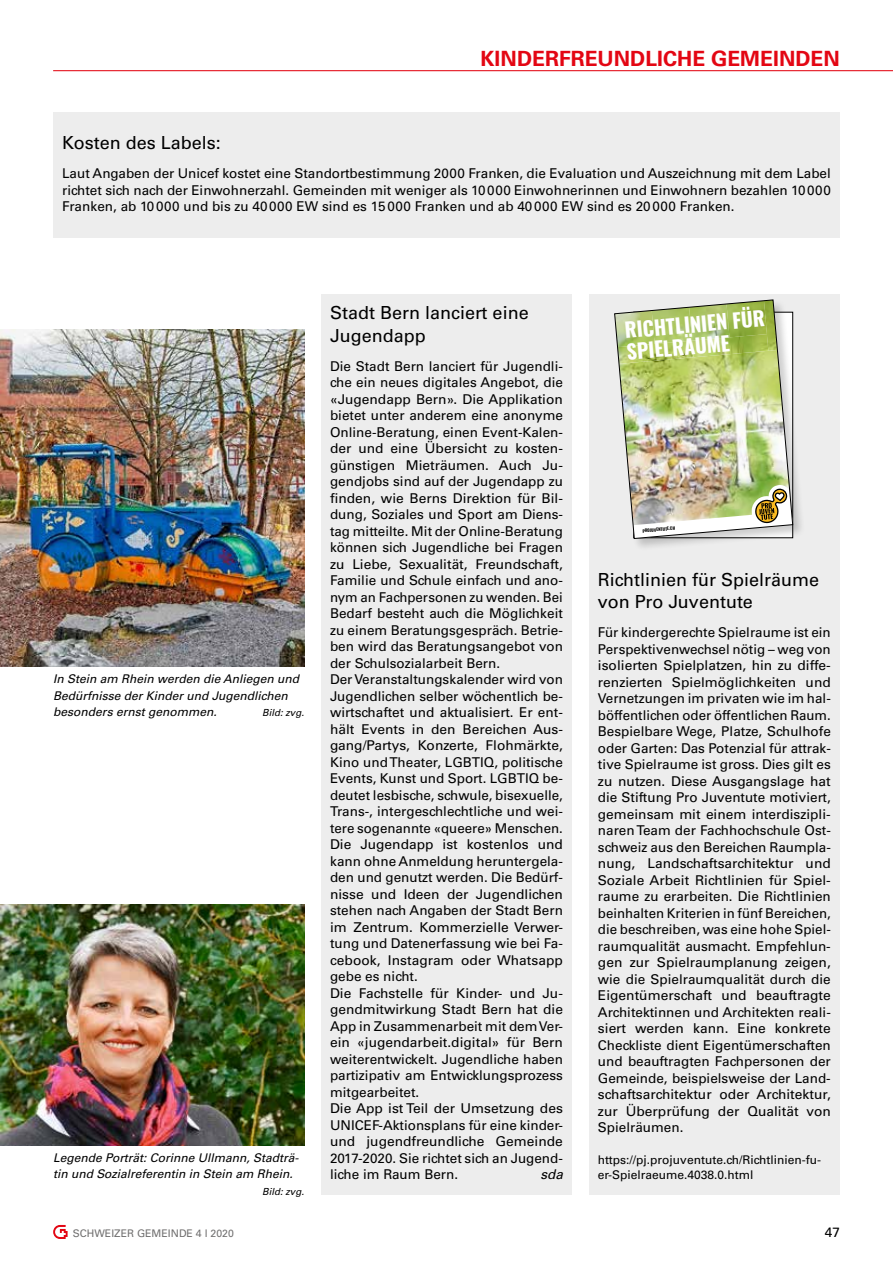
<style>
.page{position:relative;width:893px;height:1263px;background:#fff}
.page>*{position:absolute;margin:0;border:0;box-sizing:border-box;transform-origin:0 0}
.t1{font:700 21px "Univers LT Std";letter-spacing:.005em;color:#e30613}
.t2{font:700 20.1px/21.8px "Oswald";color:#fff}
.t3{font:18px/22.5px "Univers LT Std";color:#000}
.t4{font:13.5px/16.5px "Univers LT Std";color:#000;text-align:justify}
.t5{font:italic 13.5px "Univers LT Std";color:#000}
.t6{font:italic 12px/16.5px "Univers LT Std";color:#000}
.t7{font:12px/15px "Univers LT Std";color:#000}
.t8{font:10.5px "Univers LT Std";color:#706f6f}
.t9{font:italic 9.75px "Univers LT Std";color:#000}
.t10{font:700 4.35px "Oswald";color:#000}
</style>
<div class="page">
<hr style="left:53px;top:70px;width:840px;height:1px;background:#e30613">
<svg style="left:53px;top:1225px;width:15px;height:14px"></svg>
<div style="left:321px;top:294px;width:251px;height:901px;background:#ededed"></div>
<div style="left:589px;top:294px;width:251px;height:901px;background:#ededed"></div>
<div style="left:613px;top:299px;width:193px;height:253px;background:#000;opacity:.2"></div>
<img style="left:614px;top:300px;width:179px;height:239px">
<img style="left:0;top:904px;width:304px;height:241px">
<img style="left:0;top:330px;width:304px;height:337px">
<div style="left:53px;top:112px;width:787px;height:126px;background:#ededed"></div>
<h1 class="t1" style="left:480px;top:46px;width:361px">KINDERFREUNDLICHE GEMEINDEN</h1>
<h3 class="t3" style="left:62px;top:131px;width:160px">Kosten des Labels:</h3>
<p class="t4" style="left:62px;top:165px;width:770px">Laut Angaben der Unicef kostet eine Standortbestimmung 2000 Franken, die Evaluation und Auszeichnung mit dem Label richtet sich nach der Einwohnerzahl. Gemeinden mit weniger als 10000 Einwohnerinnen und Einwohnern bezahlen 10000<br>Franken, ab 10000 und bis zu 40000 EW sind es 15000 Franken und ab 40000 EW sind es 20000 Franken.</p>
<p class="t6" style="left:53px;top:671px;width:248px">In Stein am Rhein werden die Anliegen und<br>Bedürfnisse der Kinder und Jugendlichen besonders ernst genommen.</p>
<p class="t9" style="left:262px;top:707px;width:43px">Bild: zvg.</p>
<p class="t6" style="left:53px;top:1149px;width:247px">Legende Porträt: Corinne Ullmann, Stadträ&shy;tin und Sozialreferentin in Stein am Rhein.</p>
<p class="t9" style="left:262px;top:1185px;width:43px">Bild: zvg.</p>
<h3 class="t3" style="left:330px;top:301px;width:200px">Stadt Bern lanciert eine<br>Jugendapp</h3>
<p class="t4" style="left:330px;top:358px;width:234px;text-align:left">Die Stadt Bern lanciert für Jugendli&shy;che ein neues digitales Angebot, die «Jugendapp Bern». Die Applikation bietet unter anderem eine anonyme Online-Beratung, einen Event-Kalen&shy;der und eine Übersicht zu kosten&shy;günstigen Mieträumen. Auch Ju&shy;gendjobs sind auf der Jugendapp zu finden, wie Berns Direktion für Bil&shy;dung, Soziales und Sport am Diens&shy;tag mitteilte. Mit der Online-Beratung können sich Jugendliche bei Fragen zu Liebe, Sexualität, Freundschaft, Familie und Schule einfach und ano&shy;nym an Fachpersonen zu wenden. Bei Bedarf besteht auch die Möglichkeit zu einem Beratungsgespräch. Betrie&shy;ben wird das Beratungsangebot von der Schulsozialarbeit Bern.<br>Der Veranstaltungskalender wird von Jugendlichen selber wöchentlich be&shy;wirtschaftet und aktualisiert. Er ent&shy;hält Events in den Bereichen Aus&shy;gang/Partys, Konzerte, Flohmärkte, Kino und Theater, LGBTIQ, politische Events, Kunst und Sport. LGBTIQ be&shy;deutet lesbische, schwule, bisexuelle, Trans-, intergeschlechtliche und wei&shy;tere sogenannte «queere» Menschen.<br>Die Jugendapp ist kostenlos und kann ohne Anmeldung heruntergela&shy;den und genutzt werden. Die Bedürf&shy;nisse und Ideen der Jugendlichen stehen nach Angaben der Stadt Bern im Zentrum. Kommerzielle Verwer&shy;tung und Datenerfassung wie bei Fa&shy;cebook, Instagram oder Whatsapp gebe es nicht.<br>Die Fachstelle für Kinder- und Ju&shy;gendmitwirkung Stadt Bern hat die App in Zusammenarbeit mit dem Ver&shy;ein «jugendarbeit.digital» für Bern weiterentwickelt. Jugendliche haben partizipativ am Entwicklungsprozess mitgearbeitet.<br>Die App ist Teil der Umsetzung des UNICEF-Aktionsplans für eine kinder&shy;und jugendfreundliche Gemeinde 2017-2020. Sie richtet sich an Jugend&shy;liche im Raum Bern.</p>
<p class="t5" style="left:540px;top:1166px;width:24px">sda</p>
<h2 class="t2" style="left:624px;top:320px;width:142px;rotate:-5deg">RICHTLINIEN FÜR<br>SPIELRÄUME</h2>
<p class="t10" style="left:642px;top:528px;width:34px;rotate:-5deg">PROJUVENTUTE.CH</p>
<h3 class="t3" style="left:598px;top:568px;width:223px">Richtlinien für Spielräume von Pro Juventute</h3>
<p class="t4" style="left:598px;top:624px;width:234px">Für kindergerechte Spielraume ist ein Perspektivenwechsel nötig – weg von isolierten Spielplatzen, hin zu diffe&shy;renzierten Spielmöglichkeiten und Vernetzungen im privaten wie im hal&shy;böffentlichen oder öffentlichen Raum.<br>Bespielbare Wege, Platze, Schulhofe oder Garten: Das Potenzial für attrak&shy;tive Spielraume ist gross. Dies gilt es zu nutzen. Diese Ausgangslage hat die Stiftung Pro Juventute motiviert, gemeinsam mit einem interdiszipli&shy;naren Team der Fachhochschule Ost&shy;schweiz aus den Bereichen Raumpla&shy;nung, Landschaftsarchitektur und Soziale Arbeit Richtlinien für Spiel&shy;raume zu erarbeiten. Die Richtlinien beinhalten Kriterien in fünf Bereichen, die beschreiben, was eine hohe Spiel&shy;raumqualität ausmacht. Empfehlun&shy;gen zur Spielraumplanung zeigen, wie die Spielraumqualität durch die Eigentümerschaft und beauftragte Architektinnen und Architekten reali&shy;siert werden kann. Eine konkrete Checkliste dient Eigentümerschaften und beauftragten Fachpersonen der Gemeinde, beispielsweise der Land&shy;schaftsarchitektur oder Architektur, zur Überprüfung der Qualität von Spielräumen.</p>
<p class="t7" style="left:598px;top:1152px;width:225px">https://pj.projuventute.ch/Richtlinien-fu&shy;er-Spielraeume.4038.0.html</p>
<p class="t8" style="left:73px;top:1227px;width:163px">SCHWEIZER GEMEINDE 4 l 2020</p>
<p class="t4" style="left:825px;top:1224px;width:17px">47</p>
</div>
